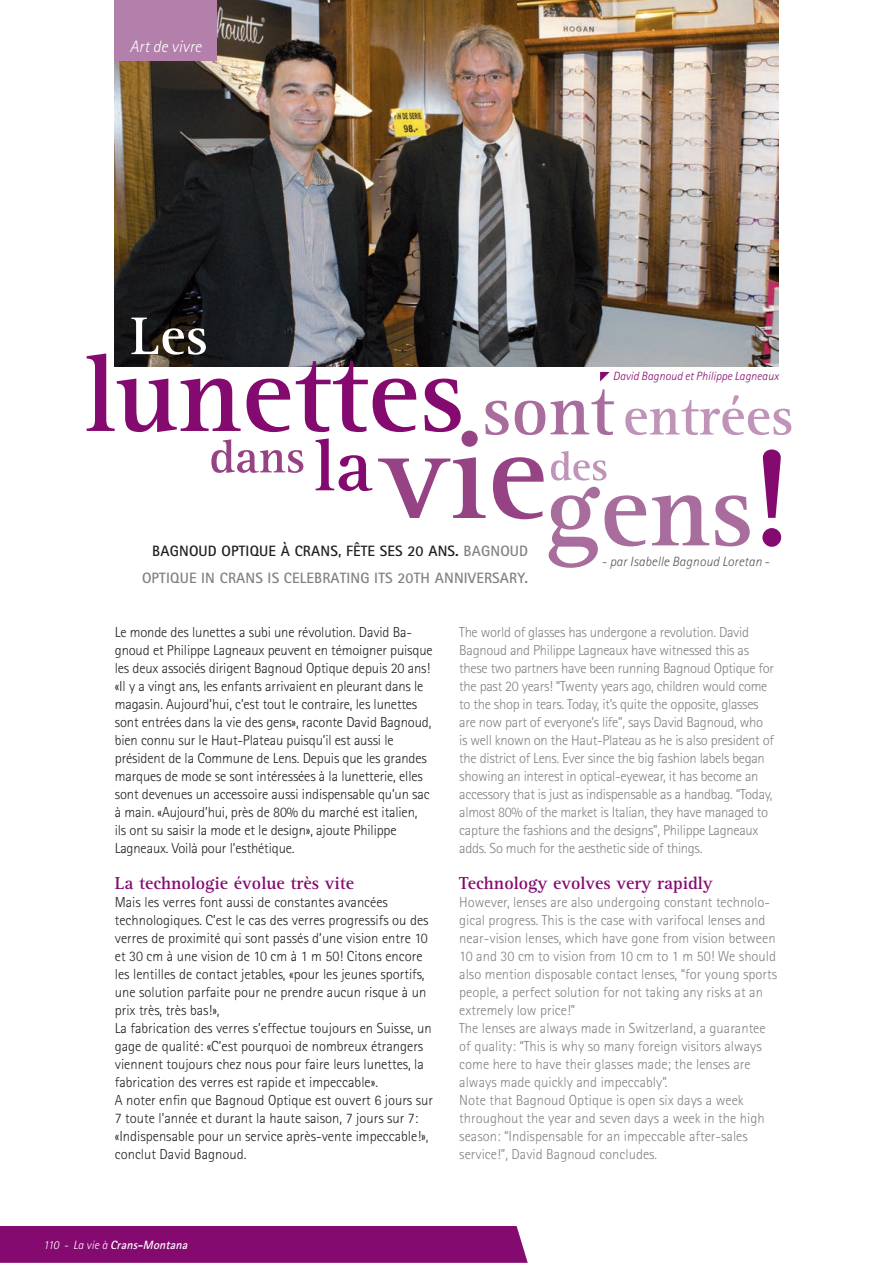
<style>
.page{position:relative;width:893px;height:1263px;background:#fff}
.page>*{position:absolute;margin:0;border:0;box-sizing:border-box;transform-origin:0 0}
.t1{font:700 18px "Rotis Serif";color:#850a70}
.t2{font:italic 300 16.5px "Rotis Sans Serif";letter-spacing:.01em;color:#fff}
.t3{font:700 15px/27px "Rotis Sans Serif";letter-spacing:.01em;color:#808285;text-align:right}
.t4{font:300 14.55px/18px "Rotis Sans Serif";color:#231f20}
.t5{font:300 14.55px/18px "Rotis Sans Serif";color:#808285}
.t6{font:300 14.55px/18px "Rotis Sans Serif";letter-spacing:-.02em;color:#808285}
.t7{font:italic 300 13.5px "Rotis Sans Serif";letter-spacing:.01em;color:#57585a}
.t8{font:italic 300 12px "Rotis Sans Serif";color:#850a70}
.t9{font:italic 700 12px "Rotis Sans Serif";color:#fff}
.s1{color:#231f20}
.s2{font-weight:300}
</style>
<div class="page">
<div style="left:0;top:1226px;width:528px;height:37px;background:#850a70"></div>
<img style="left:115px;top:0;width:663px;height:318px">
<div style="left:114px;top:0;width:103px;height:61px;background:#b37fab"></div>
<svg style="left:87px;top:318px;width:704px;height:250px"></svg>
<p class="t2" style="left:130px;top:40px;width:73px">Art de vivre</p>
<p class="t3" style="left:142px;top:539px;width:388px"><span class="s1">BAGNOUD OPTIQUE À CRANS, FÊTE SES 20 ANS.</span> BAGNOUD<br>OPTIQUE IN CRANS IS CELEBRATING ITS 20TH ANNIVERSARY.</p>
<p class="t8" style="left:613px;top:372px;width:167px">David Bagnoud et Philippe Lagneaux</p>
<p class="t7" style="left:602px;top:557px;width:169px">- par Isabelle Bagnoud Loretan -</p>
<p class="t4" style="left:115px;top:624px;width:319px">Le monde des lunettes a subi une révolution. David Ba&shy;gnoud et Philippe Lagneaux peuvent en témoigner puisque les deux associés dirigent Bagnoud Optique depuis 20 ans! «Il y a vingt ans, les enfants arrivaient en pleurant dans le magasin. Aujourd’hui, c’est tout le contraire, les lunettes sont entrées dans la vie des gens», raconte David Bagnoud, bien connu sur le Haut-Plateau puisqu’il est aussi le président de la Commune de Lens. Depuis que les grandes marques de mode se sont intéressées à la lunetterie, elles sont devenues un accessoire aussi indispensable qu’un sac à main. «Aujourd’hui, près de 80% du marché est italien,<br>ils ont su saisir la mode et le design», ajoute Philippe Lagneaux. Voilà pour l’esthétique.</p>
<p class="t1" style="left:115px;top:876px;width:241px">La technologie évolue très vite</p>
<p class="t4" style="left:115px;top:894px;width:320px">Mais les verres font aussi de constantes avancées technologiques. C’est le cas des verres progressifs ou des verres de proximité qui sont passés d’une vision entre 10 et 30 cm à une vision de 10 cm à 1 m 50! Citons encore les lentilles de contact jetables, «pour les jeunes sportifs, une solution parfaite pour ne prendre aucun risque à un prix très, très bas!»,<br>La fabrication des verres s’effectue toujours en Suisse, un gage de qualité: «C’est pourquoi de nombreux étrangers viennent toujours chez nous pour faire leurs lunettes, la fabrication des verres est rapide et impeccable».<br>A noter enfin que Bagnoud Optique est ouvert 6 jours sur 7 toute l’année et durant la haute saison, 7 jours sur 7: «Indispensable pour un service après-vente impeccable!», conclut David Bagnoud.</p>
<p class="t6" style="left:459px;top:624px;width:316px">The world of glasses has undergone a revolution. David Bagnoud and Philippe Lagneaux have witnessed this as these two partners have been running Bagnoud Optique for the past 20 years! “Twenty years ago, children would come to the shop in tears. Today, it’s quite the opposite, glasses are now part of everyone’s life”, says David Bagnoud, who is well known on the Haut-Plateau as he is also president of the district of Lens. Ever since the big fashion labels began showing an interest in optical-eyewear, it has become an accessory that is just as indispensable as a handbag. “Today, almost 80% of the market is Italian, they have managed to capture the fashions and the designs”, Philippe Lagneaux adds. So much for the aesthetic side of things.</p>
<p class="t1" style="left:459px;top:876px;width:255px">Technology evolves very rapidly</p>
<p class="t5" style="left:459px;top:894px;width:319px">However, lenses are also undergoing constant technolo&shy;gical progress. This is the case with varifocal lenses and near-vision lenses, which have gone from vision between 10 and 30 cm to vision from 10 cm to 1 m 50! We should also mention disposable contact lenses, “for young sports people, a perfect solution for not taking any risks at an extremely low price!”<br>The lenses are always made in Switzerland, a guarantee of quality: “This is why so many foreign visitors always come here to have their glasses made; the lenses are always made quickly and impeccably”.<br>Note that Bagnoud Optique is open six days a week throughout the year and seven days a week in the high season: “Indispensable for an impeccable after-sales service!”, David Bagnoud concludes.</p>
<p class="t9" style="left:43px;top:1240px;width:148px"><span class="s2">11 0 - L a vie à</span> Crans-Montana</p>
</div>
